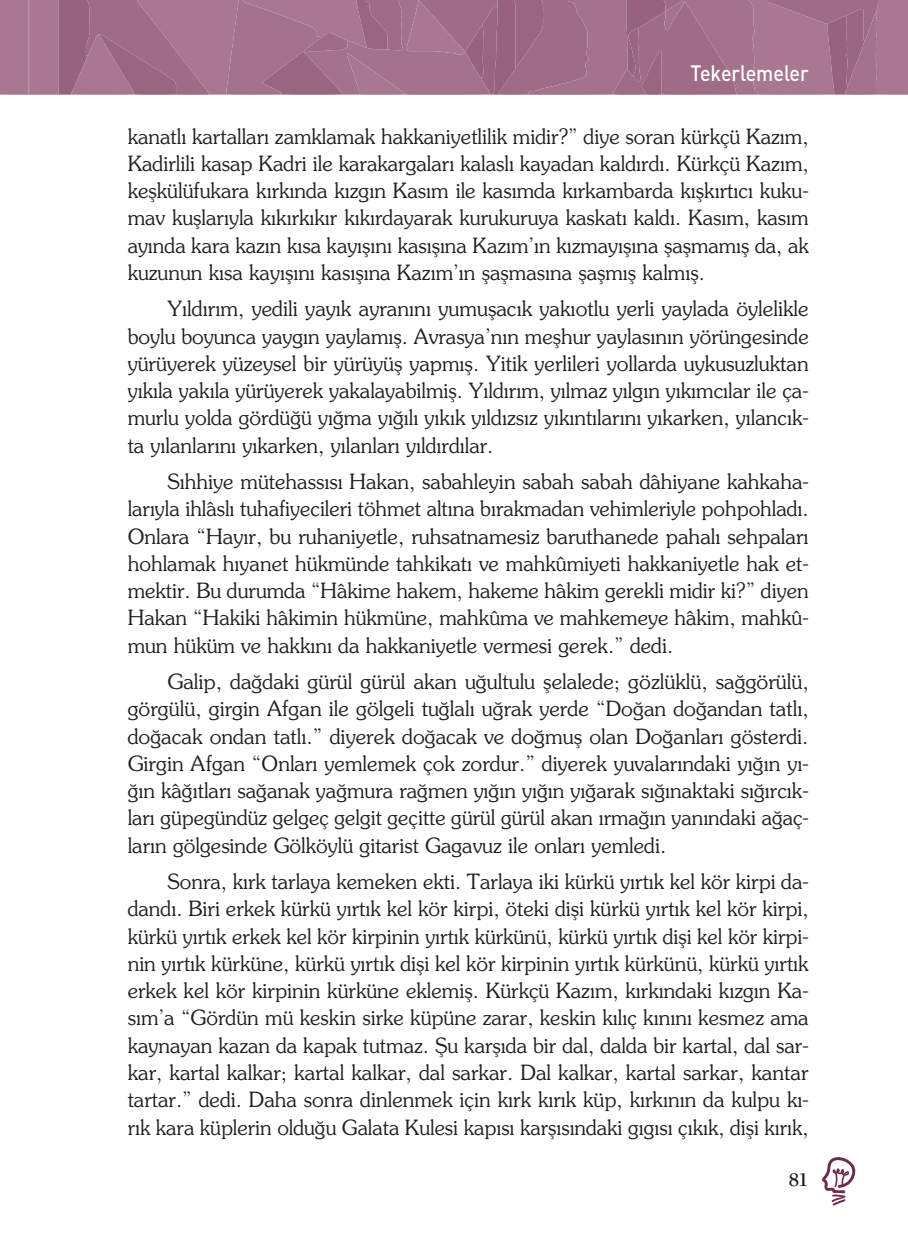
<style>
.page{position:relative;width:908px;height:1248px;background:#fff}
.page>*{position:absolute;margin:0;border:0;box-sizing:border-box;transform-origin:0 0}
.t1{font:500 22px "DIN Pro";color:#fff;scale:.89 1}
.t2{font:21px/27.2px "Souvenir Erkam";color:#231f20;text-align:justify}
.t3{font:700 20px "Berkeley Old Style Itc TOT";color:#231f20}
</style>
<div class="page">
<svg style="left:0;top:0;width:907px;height:95px;background:#a17189"></svg>
<svg style="left:822px;top:1157px;width:34px;height:48px"></svg>
<p class="t1" style="left:690px;top:58px;width:134px">Tekerlemeler</p>
<p class="t2" style="left:128px;top:122px;width:682px">kanatlı kartalları zamklamak hakkaniyetlilik midir?” diye soran kürkçü Kazım, Kadirlili kasap Kadri ile karakargaları kalaslı kayadan kaldırdı. Kürkçü Kazım, keşkülüfukara kırkında kızgın Kasım ile kasımda kırkambarda kışkırtıcı kuku&shy;mav kuşlarıyla kıkırkıkır kıkırdayarak kurukuruya kaskatı kaldı. Kasım, kasım ayında kara kazın kısa kayışını kasışına Kazım’ın kızmayışına şaşmamış da, ak kuzunun kısa kayışını kasışına Kazım’ın şaşmasına şaşmış kalmış.</p>
<p class="t2" style="left:128px;top:294px;width:682px;text-indent:40px">Yıldırım, yedili yayık ayranını yumuşacık yakıotlu yerli yaylada öylelikle boylu boyunca yaygın yaylamış. Avrasya’nın meşhur yaylasının yörüngesinde yürüyerek yüzeysel bir yürüyüş yapmış. Yitik yerlileri yollarda uykusuzluktan yıkıla yakıla yürüyerek yakalayabilmiş. Yıldırım, yılmaz yılgın yıkımcılar ile ça&shy;murlu yolda gördüğü yığma yığılı yıkık yıldızsız yıkıntılarını yıkarken, yılancık&shy;ta yılanlarını yıkarken, yılanları yıldırdılar.</p>
<p class="t2" style="left:128px;top:467px;width:682px;text-indent:40px">Sıhhiye mütehassısı Hakan, sabahleyin sabah sabah dâhiyane kahkaha&shy;larıyla ihlâslı tuhafiyecileri töhmet altına bırakmadan vehimleriyle pohpohladı.<br>Onlara “Hayır, bu ruhaniyetle, ruhsatnamesiz baruthanede pahalı sehpaları hohlamak hıyanet hükmünde tahkikatı ve mahkûmiyeti hakkaniyetle hak et&shy;mektir. Bu durumda “Hâkime hakem, hakeme hâkim gerekli midir ki?” diyen Hakan “Hakiki hâkimin hükmüne, mahkûma ve mahkemeye hâkim, mahkû&shy;mun hüküm ve hakkını da hakkaniyetle vermesi gerek.” dedi.</p>
<p class="t2" style="left:128px;top:667px;width:682px;text-indent:40px">Galip, dağdaki gürül gürül akan uğultulu şelalede; gözlüklü, sağgörülü, görgülü, girgin Afgan ile gölgeli tuğlalı uğrak yerde “Doğan doğandan tatlı, doğacak ondan tatlı.” diyerek doğacak ve doğmuş olan Doğanları gösterdi.<br>Girgin Afgan “Onları yemlemek çok zordur.” diyerek yuvalarındaki yığın yı&shy;ğın kâğıtları sağanak yağmura rağmen yığın yığın yığarak sığınaktaki sığırcık&shy;ları güpegündüz gelgeç gelgit geçitte gürül gürül akan ırmağın yanındaki ağaç&shy;ların gölgesinde Gölköylü gitarist Gagavuz ile onları yemledi.</p>
<p class="t2" style="left:128px;top:867px;width:682px;text-indent:40px">Sonra, kırk tarlaya kemeken ekti. Tarlaya iki kürkü yırtık kel kör kirpi da&shy;dandı. Biri erkek kürkü yırtık kel kör kirpi, öteki dişi kürkü yırtık kel kör kirpi, kürkü yırtık erkek kel kör kirpinin yırtık kürkünü, kürkü yırtık dişi kel kör kirpi&shy;nin yırtık kürküne, kürkü yırtık dişi kel kör kirpinin yırtık kürkünü, kürkü yırtık erkek kel kör kirpinin kürküne eklemiş. Kürkçü Kazım, kırkındaki kızgın Ka&shy;sım’a “Gördün mü keskin sirke küpüne zarar, keskin kılıç kınını kesmez ama kaynayan kazan da kapak tutmaz. Şu karşıda bir dal, dalda bir kartal, dal sar&shy;kar, kartal kalkar; kartal kalkar, dal sarkar. Dal kalkar, kartal sarkar, kantar tartar.” dedi. Daha sonra dinlenmek için kırk kırık küp, kırkının da kulpu kı&shy;rık kara küplerin olduğu Galata Kulesi kapısı karşısındaki gıgısı çıkık, dişi kırık,</p>
<p class="t3" style="left:788px;top:1168px;width:21px">81</p>
</div>
